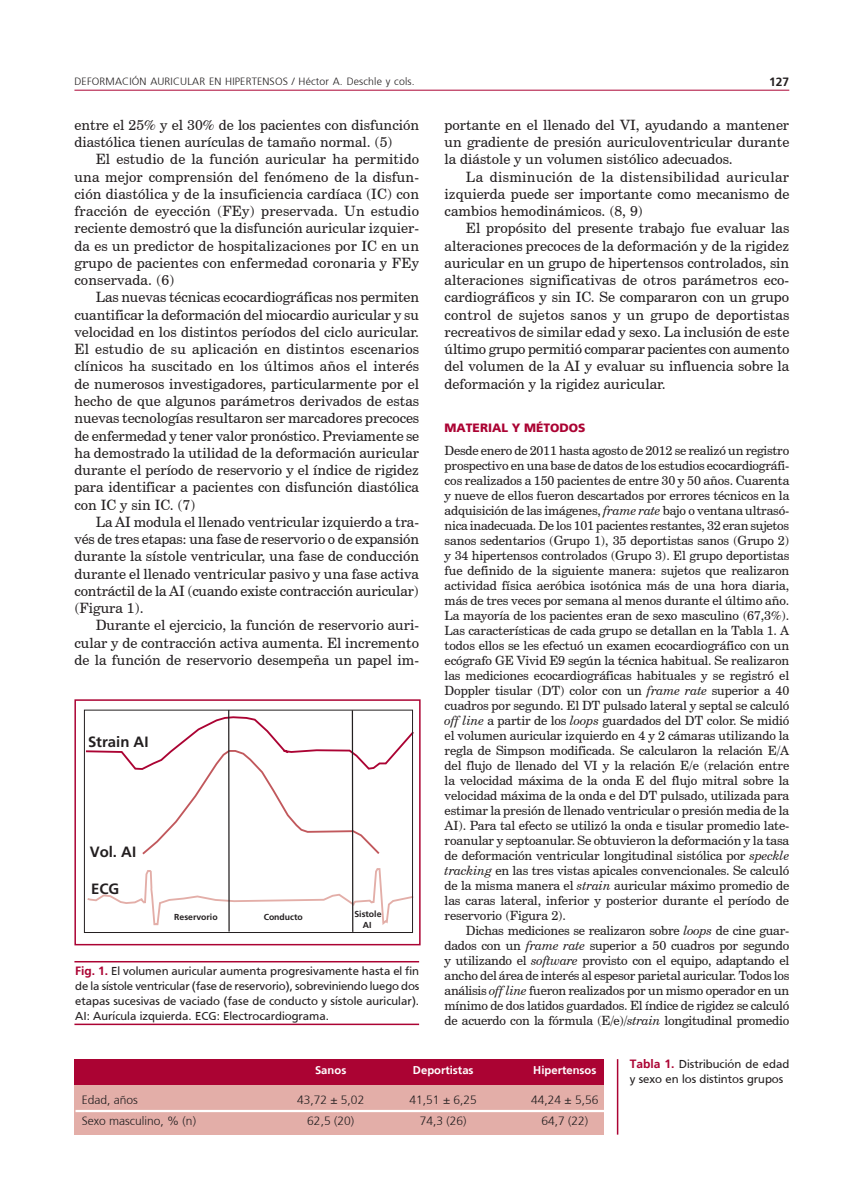
<style>
.page{position:relative;width:851px;height:1191px;background:#fff}
.page>*{position:absolute;margin:0;border:0;box-sizing:border-box;transform-origin:0 0}
.t1{font:700 14.85px "Frutiger";color:#231f20}
.texto{font:14.25px/17.2px "Century Schoolbook BT";color:#231f20;text-align:justify}
.texto3{font:12.75px/15px "Century Schoolbook BT";letter-spacing:-.01em;color:#231f20;text-align:justify}
.texto2{font:12.75px/15px "Century Schoolbook BT";letter-spacing:-.02em;color:#231f20;text-align:justify}
.epigrafe{font:12px/15px "Frutiger";color:#231f20;text-align:justify}
.tabla{font:300 12px "Frutiger";color:#231f20}
.tabla_tit{font:12px/14.4px "Frutiger";color:#231f20}
.subtit{font:900 12px "Frutiger";color:#ab0333}
.t2{font:700 12px "Frutiger";color:#231f20}
.tabla_cab_blanco{font:700 11.25px "Frutiger";color:#fff}
.cabezal{font:300 10.5px "Frutiger";letter-spacing:.015em;color:#231f20}
.t3{font:700 8.7px/11.4px "Frutiger";color:#231f20;text-align:center}
.s1{font-weight:700;color:#ab0333}
.s2{font-style:italic}
</style>
<div class="page">
<hr style="left:74px;top:90px;width:715px;height:1px;background:#ab0333">
<div style="left:74px;top:1084px;width:530px;height:51px;background:#e3aea8"></div>
<div style="left:74px;top:1059px;width:530px;height:25px;background:#ab0333"></div>
<hr style="left:75px;top:1109px;width:529px;height:3px;background:#fff">
<svg style="left:86px;top:715px;width:328px;height:141px"></svg>
<svg style="left:87px;top:867px;width:327px;height:60px"></svg>
<hr style="left:228px;top:710px;width:2px;height:221px;background:#231f20">
<hr style="left:352px;top:710px;width:1px;height:222px;background:#231f20">
<div style="left:84px;top:710px;width:329px;height:222px;border:1px solid #231f20"></div>
<div style="left:74px;top:699px;width:346px;height:246px;border:2px solid #ab0333"></div>
<hr style="left:74px;top:961px;width:345px;height:1px;background:#ab0333">
<hr style="left:74px;top:1023px;width:345px;height:2px;background:#ab0333">
<hr style="left:616px;top:1059px;width:2px;height:75px;background:#ab0333">
<p class="cabezal" style="left:74px;top:76px;width:342px">DEFORMACIÓN AURICULAR EN HIPERTENSOS / Héctor A. Deschle y cols.</p>
<p class="t2" style="left:769px;top:75px;width:22px">127</p>
<p class="texto" style="left:74px;top:116px;width:346px">entre el 25% y el 30% de los pacientes con disfunción diastólica tienen aurículas de tamaño normal. (5)</p>
<p class="texto" style="left:74px;top:150px;width:346px;text-indent:21px">El estudio de la función auricular ha permitido una mejor comprensión del fenómeno de la disfun&shy;ción diastólica y de la insuficiencia cardíaca (IC) con fracción de eyección (FEy) preservada. Un estudio reciente demostró que la disfunción auricular izquier&shy;da es un predictor de hospitalizaciones por IC en un grupo de pacientes con enfermedad coronaria y FEy conservada. (6)</p>
<p class="texto" style="left:74px;top:288px;width:346px;text-indent:21px">Las nuevas técnicas ecocardiográficas nos permiten cuantificar la deformación del miocardio auricular y su velocidad en los distintos períodos del ciclo auricular.<br>El estudio de su aplicación en distintos escenarios clínicos ha suscitado en los últimos años el interés de numerosos investigadores, particularmente por el hecho de que algunos parámetros derivados de estas nuevas tecnologías resultaron ser marcadores precoces de enfermedad y tener valor pronóstico. Previamente se ha demostrado la utilidad de la deformación auricular durante el período de reservorio y el índice de rigidez para identificar a pacientes con disfunción diastólica con IC y sin IC. (7)</p>
<p class="texto" style="left:74px;top:513px;width:346px;text-indent:21px">La AI modula el llenado ventricular izquierdo a tra&shy;vés de tres etapas: una fase de reservorio o de expansión durante la sístole ventricular, una fase de conducción durante el llenado ventricular pasivo y una fase activa contráctil de la AI (cuando existe contracción auricular) (Figura 1).</p>
<p class="texto" style="left:74px;top:616px;width:346px;text-indent:21px">Durante el ejercicio, la función de reservorio auri&shy;cular y de contracción activa aumenta. El incremento de la función de reservorio desempeña un papel im-</p>
<p class="t1" style="left:88px;top:733px;width:62px">Strain AI</p>
<p class="t1" style="left:90px;top:842px;width:48px">Vol. AI</p>
<p class="t1" style="left:91px;top:880px;width:30px">ECG</p>
<p class="t3" style="left:174px;top:911px;width:45px">Reservorio</p>
<p class="t3" style="left:264px;top:911px;width:41px">Conducto</p>
<p class="t3" style="left:354px;top:908px;width:29px">Sistole<br>AI</p>
<p class="epigrafe" style="left:75px;top:963px;width:345px"><span class="s1">Fig. 1.</span> El volumen auricular aumenta progresivamente hasta el fin de la sístole ventricular (fase de reservorio), sobreviniendo luego dos etapas sucesivas de vaciado (fase de conducto y sístole auricular).<br>AI: Aurícula izquierda. ECG: Electrocardiograma.</p>
<p class="texto" style="left:444px;top:116px;width:346px">portante en el llenado del VI, ayudando a mantener un gradiente de presión auriculoventricular durante la diástole y un volumen sistólico adecuados.</p>
<p class="texto" style="left:444px;top:168px;width:346px;text-indent:21px">La disminución de la distensibilidad auricular izquierda puede ser importante como mecanismo de cambios hemodinámicos. (8, 9)</p>
<p class="texto" style="left:444px;top:219px;width:346px;text-indent:21px">El propósito del presente trabajo fue evaluar las alteraciones precoces de la deformación y de la rigidez auricular en un grupo de hipertensos controlados, sin alteraciones significativas de otros parámetros eco&shy;cardiográficos y sin IC. Se compararon con un grupo control de sujetos sanos y un grupo de deportistas recreativos de similar edad y sexo. La inclusión de este último grupo permitió comparar pacientes con aumento del volumen de la AI y evaluar su influencia sobre la deformación y la rigidez auricular.</p>
<p class="subtit" style="left:444px;top:420px;width:142px">MATERIAL Y MÉTODOS</p>
<p class="texto3" style="left:444px;top:443px;width:346px">Desde enero de 2011 hasta agosto de 2012 se realizó un registro prospectivo en una base de datos de los estudios ecocardiográfi&shy;cos realizados a 150 pacientes de entre 30 y 50 años. Cuarenta y nueve de ellos fueron descartados por errores técnicos en la adquisición de las imágenes, <span class="s2">frame rate</span> bajo o ventana ultrasó&shy;nica inadecuada. De los 101 pacientes restantes, 32 eran sujetos sanos sedentarios (Grupo 1), 35 deportistas sanos (Grupo 2) y 34 hipertensos controlados (Grupo 3). El grupo deportistas fue definido de la siguiente manera: sujetos que realizaron actividad física aeróbica isotónica más de una hora diaria, más de tres veces por semana al menos durante el último año.<br>La mayoría de los pacientes eran de sexo masculino (67,3%).<br>Las características de cada grupo se detallan en la Tabla 1. A todos ellos se les efectuó un examen ecocardiográfico con un ecógrafo GE Vivid E9 según la técnica habitual. Se realizaron las mediciones ecocardiográficas habituales y se registró el Doppler tisular (DT) color con un <span class="s2">frame rate</span> superior a 40 cuadros por segundo. El DT pulsado lateral y septal se calculó <span class="s2">off line</span> a partir de los <span class="s2">loops</span> guardados del DT color. Se midió el volumen auricular izquierdo en 4 y 2 cámaras utilizando la regla de Simpson modificada. Se calcularon la relación E/A del flujo de llenado del VI y la relación E/e (relación entre la velocidad máxima de la onda E del flujo mitral sobre la velocidad máxima de la onda e del DT pulsado, utilizada para estimar la presión de llenado ventricular o presión media de la AI). Para tal efecto se utilizó la onda e tisular promedio late&shy;roanular y septoanular. Se obtuvieron la deformación y la tasa de deformación ventricular longitudinal sistólica por <span class="s2">speckle tracking</span> en las tres vistas apicales convencionales. Se calculó de la misma manera el <span class="s2">strain</span> auricular máximo promedio de las caras lateral, inferior y posterior durante el período de reservorio (Figura 2).</p>
<p class="texto2" style="left:444px;top:923px;width:346px;text-indent:21px">Dichas mediciones se realizaron sobre <span class="s2">loops</span> de cine guar&shy;dados con un <span class="s2">frame rate</span> superior a 50 cuadros por segundo y utilizando el <span class="s2">software</span> provisto con el equipo, adaptando el ancho del área de interés al espesor parietal auricular. Todos los análisis <span class="s2">off line</span> fueron realizados por un mismo operador en un mínimo de dos latidos guardados. El índice de rigidez se calculó de acuerdo con la fórmula (E/e)/<span class="s2">strain</span> longitudinal promedio</p>
<p class="tabla_cab_blanco" style="left:315px;top:1063px;width:33px">Sanos</p>
<p class="tabla_cab_blanco" style="left:413px;top:1063px;width:62px">Deportistas</p>
<p class="tabla_cab_blanco" style="left:533px;top:1063px;width:65px">Hipertensos</p>
<p class="tabla" style="left:82px;top:1092px;width:58px">Edad, años</p>
<p class="tabla" style="left:297px;top:1092px;width:69px">43,72 ± 5,02</p>
<p class="tabla" style="left:409px;top:1092px;width:69px">41,51 ± 6,25</p>
<p class="tabla" style="left:531px;top:1092px;width:69px">44,24 ± 5,56</p>
<p class="tabla" style="left:82px;top:1114px;width:116px">Sexo masculino, % (n)</p>
<p class="tabla" style="left:307px;top:1114px;width:48px">62,5 (20)</p>
<p class="tabla" style="left:420px;top:1114px;width:48px">74,3 (26)</p>
<p class="tabla" style="left:541px;top:1114px;width:48px">64,7 (22)</p>
<p class="tabla_tit" style="left:629px;top:1057px;width:161px"><span class="s1">Tabla 1.</span> Distribución de edad y sexo en los distintos grupos</p>
</div>
